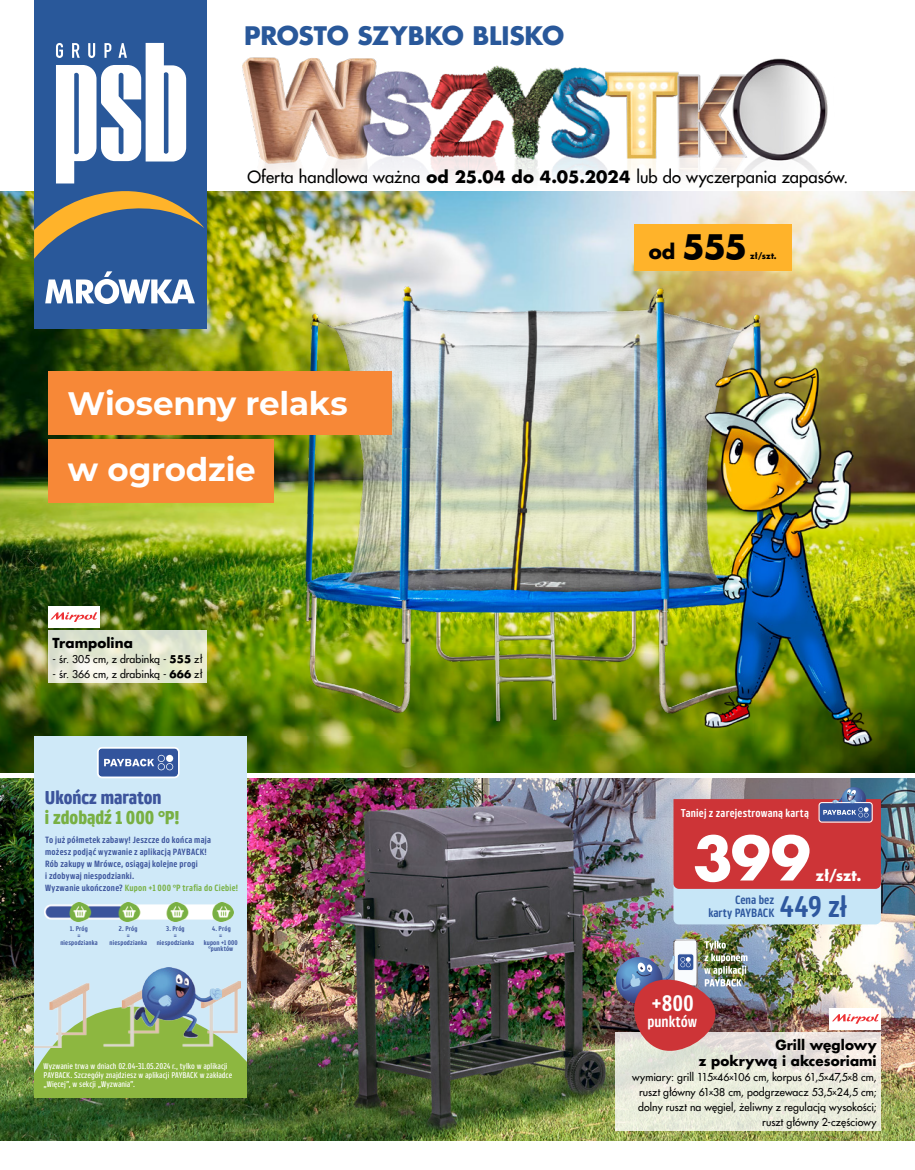
<style>
.page{position:relative;width:915px;height:1170px;background:#fff}
.page>*{position:absolute;margin:0;border:0;box-sizing:border-box;transform-origin:0 0}
.t1{font:700 58.5px "Futura Pl";color:#fff}
.t2{font:700 33px "Futura Pl";color:#000}
.t3{font:700 32.55px/65.8px "Montserrat";letter-spacing:-.01em;color:#fff}
.t4{font:29.7px "PAYBACK";color:#2e589f}
.t5{font:700 24.9px "Futura Pl";letter-spacing:-.01em;color:#29589a}
.t6{font:22.35px "PAYBACK";color:#fff}
.t7{font:700 18.9px "PAYBACK";color:#78b043}
.t8{font:700 18.9px "PAYBACK";color:#3c549c}
.t9{font:16.5px "Futura Pl";letter-spacing:.005em;color:#000}
.t10{font:15.6px "PAYBACK";color:#fff}
.t11{font:700 14.7px "Futura Pl";color:#fff}
.t12{font:700 13.5px/16.2px "Futura Pl";letter-spacing:.005em;color:#000;text-align:right}
.t13{font:11.85px/13.2px "PAYBACK";color:#2e589f;text-align:right}
.t14{font:11.25px "PAYBACK";letter-spacing:.02em;color:#fff}
.t15{font:10.5px/15px "Futura Pl";letter-spacing:.005em;color:#000;text-align:right}
.t16{font:9px/12px "PAYBACK";letter-spacing:.025em;color:#3c549c}
.t17{font:300 8.25px/9px "PAYBACK";color:#fff}
.t18{font:700 8.25px "Futura Pl";color:#000}
.t19{font:6.75px/6.8px "PAYBACK";letter-spacing:.025em;color:#3c549c;text-align:center}
.s1{font-weight:700}
.s2{color:#78b043}
.s3{font-size:19.8px}
.s4{font-size:8.4px}
</style>
<div class="page">
<img style="left:0;top:192px;width:914px;height:580px">
<img style="left:0;top:778px;width:914px;height:362px">
<svg style="left:295px;top:646px;width:458px;height:89px;background:#5c7b05"></svg>
<img style="left:306px;top:287px;width:457px;height:434px">
<svg style="left:48px;top:630px;width:158px;height:52px;background:#e3e7d4"></svg>
<div style="left:48px;top:606px;width:51px;height:21px;background:#fff"></div>
<svg style="left:50px;top:612px;width:47px;height:10px"></svg>
<svg style="left:615px;top:1031px;width:265px;height:99px;background:#e8e8db"></svg>
<div style="left:829px;top:1008px;width:51px;height:21px;background:#fff"></div>
<svg style="left:832px;top:1014px;width:46px;height:9px"></svg>
<div style="left:634px;top:224px;width:157px;height:47px;background:#ffb32a"></div>
<div style="left:673px;top:866px;width:207px;height:58px;background:#c7e6f7;border-radius:5px"></div>
<svg style="left:841px;top:787px;width:24px;height:24px"></svg>
<svg style="left:673px;top:789px;width:207px;height:99px;background:#c04148"></svg>
<div style="left:34px;top:0;width:172px;height:329px;background:#29589a"></div>
<svg style="left:45px;top:271px;width:150px;height:33px"></svg>
<svg style="left:34px;top:43px;width:170px;height:216px"></svg>
<img style="left:227px;top:57px;width:615px;height:204px">
<div style="left:48px;top:371px;width:343px;height:64px;background:#f78837"></div>
<div style="left:48px;top:439px;width:226px;height:64px;background:#f78837"></div>
<img style="left:629px;top:320px;width:285px;height:438px">
<div style="left:34px;top:736px;width:212px;height:361px;background:#cfe9f8"></div>
<div style="left:34px;top:1047px;width:212px;height:50px;background:#8db740"></div>
<img style="left:34px;top:981px;width:206px;height:66px">
<img style="left:135px;top:967px;width:86px;height:70px">
<svg style="left:97px;top:747px;width:82px;height:31px;background:#647eb4"></svg>
<img style="left:45px;top:902px;width:188px;height:18px">
<svg style="left:615px;top:956px;width:47px;height:47px"></svg>
<img style="left:620px;top:939px;width:127px;height:111px">
<h3 class="t5" style="left:244px;top:19px;width:321px">PROSTO SZYBKO BLISKO</h3>
<h3 class="t9" style="left:247px;top:167px;width:602px">Oferta handlowa ważna <span class="s1">od 25.04 do 4.05.2024</span> lub do wyczerpania zapasów.</h3>
<h3 class="t3" style="left:67px;top:369px;width:282px">Wiosenny relaks w ogrodzie</h3>
<p class="t12" style="left:53px;top:634px;width:82px">Trampolina</p>
<p class="t15" style="left:53px;top:652px;width:151px">- śr. 305 cm, z drabinką - <span class="s1">555</span> zł</p>
<p class="t15" style="left:53px;top:667px;width:151px">- śr. 366 cm, z drabinką - <span class="s1">666</span> zł</p>
<h3 class="t8" style="left:45px;top:786px;width:118px">Ukończ maraton</h3>
<h3 class="t7" style="left:45px;top:806px;width:136px">i zdobądź 1 000 °P!</h3>
<p class="t16" style="left:45px;top:833px;width:194px">To już półmetek zabawy! Jeszcze do końca maja możesz podjąć wyzwanie z aplikacją PAYBACK!<br>Rób zakupy w Mrówce, osiągaj kolejne progi<br>i zdobywaj niespodzianki.<br>Wyzwanie ukończone? <span class="s2">Kupon +1 000 °P trafia do Ciebie!</span></p>
<p class="t19" style="left:60px;top:925px;width:39px">1. Próg<br>= niespodzianka</p>
<p class="t19" style="left:110px;top:925px;width:39px">2. Próg<br>= niespodzianka</p>
<p class="t19" style="left:157px;top:925px;width:39px">3. Próg<br>= niespodzianka</p>
<p class="t19" style="left:204px;top:925px;width:36px">4. Próg<br>=<br>kupon +1 000 °punktów</p>
<p class="t17" style="left:44px;top:1061px;width:190px">Wyzwanie trwa w dniach 02.04-31.05.2024 r., tylko w aplikacji<br>PAYBACK. Szczegóły znajdziesz w aplikacji PAYBACK w zakładce „Więcej”, w sekcji „Wyzwania”.</p>
<h2 class="t2" style="left:648px;top:224px;width:100px"><span class="s3">od</span> 555</h2>
<p class="t18" style="left:749px;top:250px;width:28px">zł/szt.</p>
<p class="t14" style="left:680px;top:806px;width:129px">Taniej z zarejestrowaną kartą</p>
<h1 class="t1" style="left:692px;top:819px;width:119px">399</h1>
<h3 class="t11" style="left:815px;top:865px;width:47px">zł/szt.</h3>
<p class="t13" style="left:708px;top:892px;width:67px">Cena bez karty PAYBACK</p>
<h3 class="t4" style="left:780px;top:889px;width:68px">449 zł</h3>
<h3 class="t6" style="left:651px;top:990px;width:44px">+800</h3>
<h3 class="t10" style="left:647px;top:1012px;width:51px">punktów</h3>
<p class="t12" style="left:698px;top:1036px;width:179px">Grill węglowy<br>z pokrywą i akcesoriami</p>
<p class="t15" style="left:631px;top:1069px;width:246px">wymiary: grill 115<span class="s4">x</span>46<span class="s4">x</span>106 cm, korpus 61,5<span class="s4">x</span>47,5<span class="s4">x</span>8 cm, ruszt główny 61<span class="s4">x</span>38 cm, podgrzewacz 53,5<span class="s4">x</span>24,5 cm; dolny ruszt na węgiel, żeliwny z regulacją wysokości; ruszt główny 2-częściowy</p>
</div>
